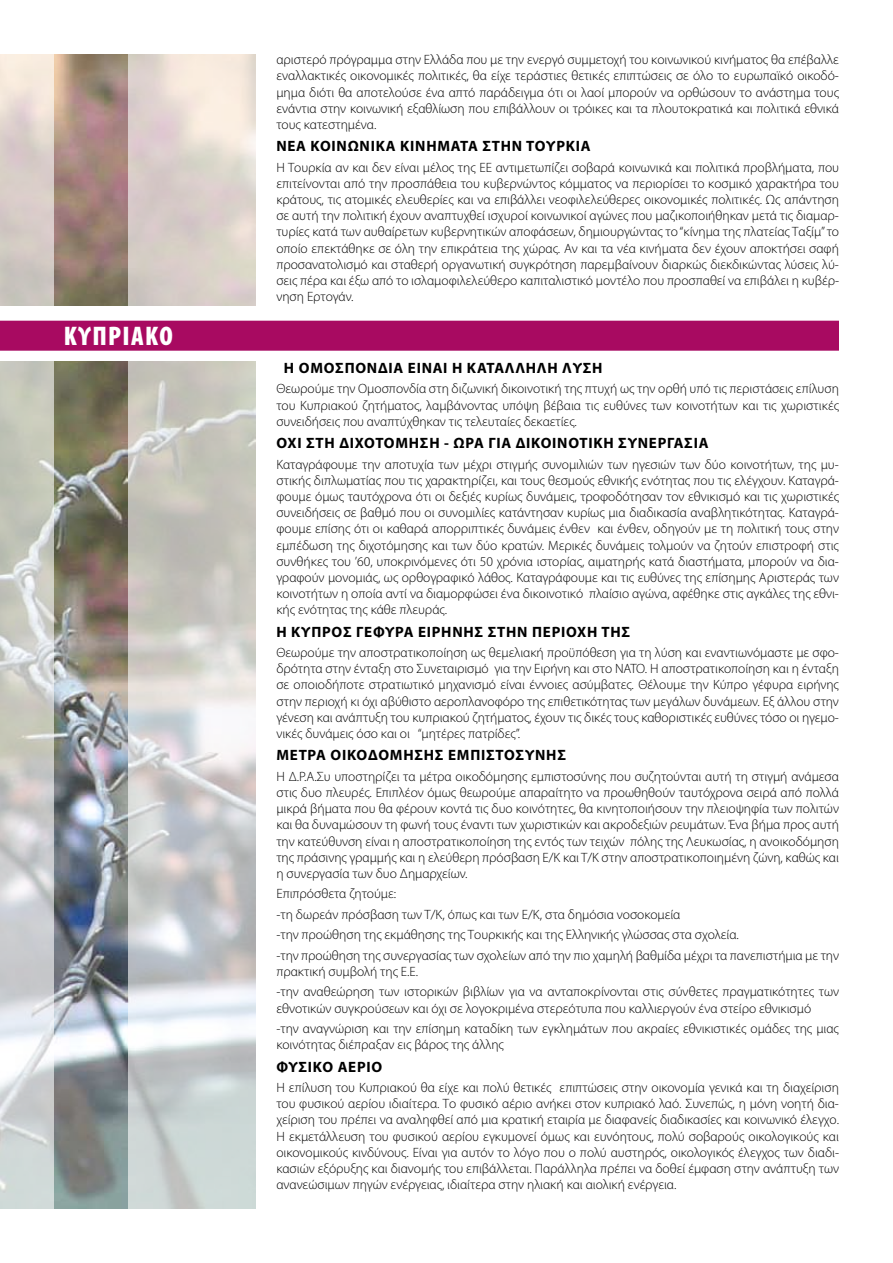
<style>
.page{position:relative;width:893px;height:1263px;background:#fff}
.page>*{position:absolute;margin:0;border:0;box-sizing:border-box;transform-origin:0 0}
.t1{font:900 condensed 27px "Myriad Pro";letter-spacing:.05em;color:#fff}
.t2{font:700 15px "Myriad Pro";letter-spacing:.05em;color:#000}
.t3{font:300 13.5px/16.2px "Myriad Pro";color:#000;text-align:justify}
</style>
<div class="page">
<img style="left:0;top:54px;width:255px;height:1155px">
<img style="left:54px;top:54px;width:74px;height:1155px">
<div style="left:0;top:306px;width:839px;height:54px;background:#fff"></div>
<div style="left:0;top:321px;width:839px;height:30px;background:#a80a61"></div>
<h1 class="t1" style="left:64px;top:319px;width:110px">ΚΥΠΡΙΑΚΟ</h1>
<p class="t3" style="left:276px;top:51px;width:564px">αριστερό πρόγραμμα στην Ελλάδα που με την ενεργό συμμετοχή του κοινωνικού κινήματος θα επέβαλλε εναλλακτικές οικονομικές πολιτικές, θα είχε τεράστιες θετικές επιπτώσεις σε όλο το ευρωπαϊκό οικοδό&shy;μημα διότι θα αποτελούσε ένα απτό παράδειγμα ότι οι λαοί μπορούν να ορθώσουν το ανάστημα τους ενάντια στην κοινωνική εξαθλίωση που επιβάλλουν οι τρόικες και τα πλουτοκρατικά και πολιτικά εθνικά τους κατεστημένα.</p>
<p class="t2" style="left:276px;top:136px;width:316px">ΝΕΑ ΚΟΙΝΩΝΙΚΑ ΚΙΝΗΜΑΤΑ ΣΤΗΝ ΤΟΥΡΚΙΑ</p>
<p class="t3" style="left:276px;top:159px;width:564px">Η Τουρκία αν και δεν είναι μέλος της ΕΕ αντιμετωπίζει σοβαρά κοινωνικά και πολιτικά προβλήματα, που επιτείνονται από την προσπάθεια του κυβερνώντος κόμματος να περιορίσει το κοσμικό χαρακτήρα του κράτους, τις ατομικές ελευθερίες και να επιβάλλει νεοφιλελεύθερες οικονομικές πολιτικές. Ως απάντηση σε αυτή την πολιτική έχουν αναπτυχθεί ισχυροί κοινωνικοί αγώνες που μαζικοποιήθηκαν μετά τις διαμαρ&shy;τυρίες κατά των αυθαίρετων κυβερνητικών αποφάσεων, δημιουργώντας το “κίνημα της πλατείας Ταξίμ” το οποίο επεκτάθηκε σε όλη την επικράτεια της χώρας. Αν και τα νέα κινήματα δεν έχουν αποκτήσει σαφή προσανατολισμό και σταθερή οργανωτική συγκρότηση παρεμβαίνουν διαρκώς διεκδικώντας λύσεις λύ&shy;σεις πέρα και έξω από το ισλαμοφιλελεύθερο καπιταλιστικό μοντέλο που προσπαθεί να επιβάλει η κυβέρ&shy;νηση Ερτογάν.</p>
<p class="t2" style="left:284px;top:358px;width:320px">Η ΟΜΟΣΠΟΝΔΙΑ ΕΙΝΑΙ Η ΚΑΤΑΛΛΗΛΗ ΛΥΣΗ</p>
<p class="t3" style="left:276px;top:381px;width:564px">Θεωρούμε την Ομοσπονδία στη διζωνική δικοινοτική της πτυχή ως την ορθή υπό τις περιστάσεις επίλυση του Κυπριακού ζητήματος, λαμβάνοντας υπόψη βέβαια τις ευθύνες των κοινοτήτων και τις χωριστικές συνειδήσεις που αναπτύχθηκαν τις τελευταίες δεκαετίες.</p>
<p class="t2" style="left:276px;top:433px;width:434px">ΟΧΙ ΣΤΗ ΔΙΧΟΤΟΜΗΣΗ - ΩΡΑ ΓΙΑ ΔΙΚΟΙΝΟΤΙΚΗ ΣΥΝΕΡΓΑΣΙΑ</p>
<p class="t3" style="left:276px;top:456px;width:564px">Καταγράφουμε την αποτυχία των μέχρι στιγμής συνομιλιών των ηγεσιών των δύο κοινοτήτων, της μυ&shy;στικής διπλωματίας που τις χαρακτηρίζει, και τους θεσμούς εθνικής ενότητας που τις ελέγχουν. Καταγρά&shy;φουμε όμως ταυτόχρονα ότι οι δεξιές κυρίως δυνάμεις, τροφοδότησαν τον εθνικισμό και τις χωριστικές συνειδήσεις σε βαθμό που οι συνομιλίες κατάντησαν κυρίως μια διαδικασία αναβλητικότητας. Καταγρά&shy;φουμε επίσης ότι οι καθαρά απορριπτικές δυνάμεις ένθεν και ένθεν, οδηγούν με τη πολιτική τους στην εμπέδωση της διχοτόμησης και των δύο κρατών. Μερικές δυνάμεις τολμούν να ζητούν επιστροφή στις συνθήκες του ’60, υποκρινόμενες ότι 50 χρόνια ιστορίας, αιματηρής κατά διαστήματα, μπορούν να δια&shy;γραφούν μονομιάς, ως ορθογραφικό λάθος. Καταγράφουμε και τις ευθύνες της επίσημης Αριστεράς των κοινοτήτων η οποία αντί να διαμορφώσει ένα δικοινοτικό πλαίσιο αγώνα, αφέθηκε στις αγκάλες της εθνι&shy;κής ενότητας της κάθε πλευράς.</p>
<p class="t2" style="left:276px;top:622px;width:355px">Η ΚΥΠΡΟΣ ΓΕΦΥΡΑ ΕΙΡΗΝΗΣ ΣΤΗΝ ΠΕΡΙΟΧΗ ΤΗΣ</p>
<p class="t3" style="left:276px;top:644px;width:564px">Θεωρούμε την αποστρατικοποίηση ως θεμελιακή προϋπόθεση για τη λύση και εναντιωνόμαστε με σφο&shy;δρότητα στην ένταξη στο Συνεταιρισμό για την Ειρήνη και στο ΝΑΤΟ. Η αποστρατικοποίηση και η ένταξη σε οποιοδήποτε στρατιωτικό μηχανισμό είναι έννοιες ασύμβατες. Θέλουμε την Κύπρο γέφυρα ειρήνης στην περιοχή κι όχι αβύθιστο αεροπλανοφόρο της επιθετικότητας των μεγάλων δυνάμεων. Εξ άλλου στην γένεση και ανάπτυξη του κυπριακού ζητήματος, έχουν τις δικές τους καθοριστικές ευθύνες τόσο οι ηγεμο&shy;νικές δυνάμεις όσο και οι “μητέρες πατρίδες”.</p>
<p class="t2" style="left:276px;top:745px;width:291px">ΜΕΤΡΑ ΟΙΚΟΔΟΜΗΣΗΣ ΕΜΠΙΣΤΟΣΥΝΗΣ</p>
<p class="t3" style="left:276px;top:768px;width:564px">Η Δ.Ρ.Α.Συ υποστηρίζει τα μέτρα οικοδόμησης εμπιστοσύνης που συζητούνται αυτή τη στιγμή ανάμεσα στις δυο πλευρές. Επιπλέον όμως θεωρούμε απαραίτητο να προωθηθούν ταυτόχρονα σειρά από πολλά μικρά βήματα που θα φέρουν κοντά τις δυο κοινότητες, θα κινητοποιήσουν την πλειοψηφία των πολιτών και θα δυναμώσουν τη φωνή τους έναντι των χωριστικών και ακροδεξιών ρευμάτων. Ένα βήμα προς αυτή την κατεύθυνση είναι η αποστρατικοποίηση της εντός των τειχών πόλης της Λευκωσίας, η ανοικοδόμηση της πράσινης γραμμής και η ελεύθερη πρόσβαση Ε/Κ και Τ/Κ στην αποστρατικοποιημένη ζώνη, καθώς και η συνεργασία των δυο Δημαρχείων.</p>
<p class="t3" style="left:276px;top:883px;width:564px;line-height:20.4px;text-align:left">Επιπρόσθετα ζητούμε:<br>-τη δωρεάν πρόσβαση των Τ/Κ, όπως και των Ε/Κ, στα δημόσια νοσοκομεία<br>-την προώθηση της εκμάθησης της Τουρκικής και της Ελληνικής γλώσσας στα σχολεία.<br>-την προώθηση της συνεργασίας των σχολείων από την πιο χαμηλή βαθμίδα μέχρι τα πανεπιστήμια με την</p>
<p class="t3" style="left:276px;top:961px;width:564px;line-height:20.4px">πρακτική συμβολή της Ε.Ε.<br>-την αναθεώρηση των ιστορικών βιβλίων για να ανταποκρίνονται στις σύνθετες πραγματικότητες των</p>
<p class="t3" style="left:276px;top:998px;width:564px;line-height:20.4px">εθνοτικών συγκρούσεων και όχι σε λογοκριμένα στερεότυπα που καλλιεργούν ένα στείρο εθνικισμό<br>-την αναγνώριση και την επίσημη καταδίκη των εγκλημάτων που ακραίες εθνικιστικές ομάδες της μιας</p>
<p class="t3" style="left:276px;top:1036px;width:229px">κοινότητας διέπραξαν εις βάρος της άλλης</p>
<p class="t2" style="left:276px;top:1057px;width:107px">ΦΥΣΙΚΟ ΑΕΡΙΟ</p>
<p class="t3" style="left:276px;top:1079px;width:564px">Η επίλυση του Κυπριακού θα είχε και πολύ θετικές επιπτώσεις στην οικονομία γενικά και τη διαχείριση του φυσικού αερίου ιδιαίτερα. Το φυσικό αέριο ανήκει στον κυπριακό λαό. Συνεπώς, η μόνη νοητή δια&shy;χείριση του πρέπει να αναληφθεί από μια κρατική εταιρία με διαφανείς διαδικασίες και κοινωνικό έλεγχο.<br>Η εκμετάλλευση του φυσικού αερίου εγκυμονεί όμως και ευνόητους, πολύ σοβαρούς οικολογικούς και οικονομικούς κινδύνους. Είναι για αυτόν το λόγο που ο πολύ αυστηρός, οικολογικός έλεγχος των διαδι&shy;κασιών εξόρυξης και διανομής του επιβάλλεται. Παράλληλα πρέπει να δοθεί έμφαση στην ανάπτυξη των ανανεώσιμων πηγών ενέργειας, ιδιαίτερα στην ηλιακή και αιολική ενέργεια.</p>
</div>
